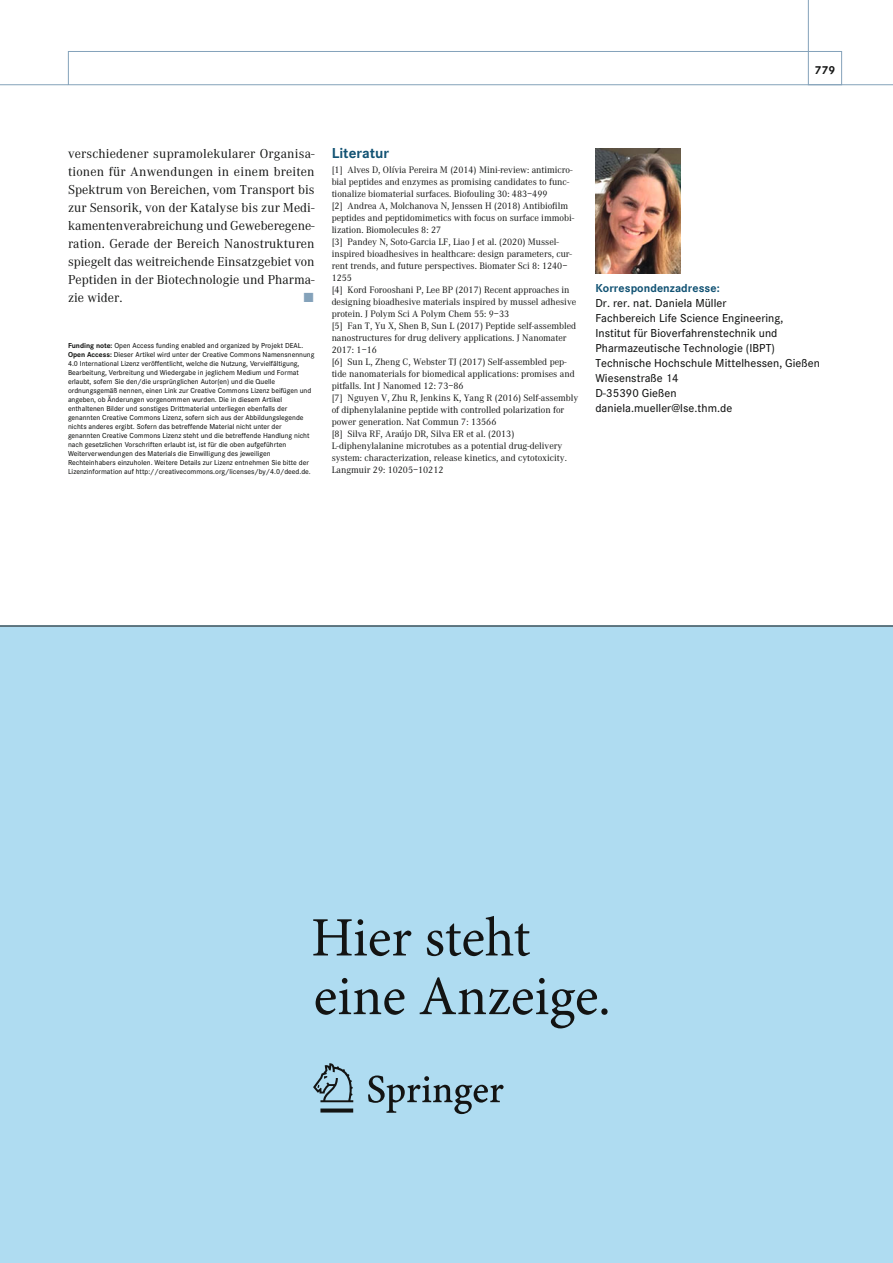
<style>
.page{position:relative;width:893px;height:1263px;background:#fff}
.page>*{position:absolute;margin:0;border:0;box-sizing:border-box;transform-origin:0 0}
.t1{font:700 15px "Corporate S";color:#115273}
.t2{font:13.5px/18px "Corporate A";letter-spacing:.005em;color:#131413;text-align:justify}
.t3{font:13.5px "The Sans Expert";color:#84a2ba}
.t4{font:500 12px/15px "Corporate S";letter-spacing:.005em;color:#131413}
.t5{font:700 12px "Corporate S";letter-spacing:.005em;color:#115273}
.t6{font:700 12px "Corporate S";color:#131413}
.t7{font:9.75px/12px "Corporate A";letter-spacing:-.005em;color:#131413}
.t8{font:500 7.5px/9px "Corporate S";color:#131413}
.s1{font-weight:700}
</style>
<div class="page">
<img style="left:595px;top:148px;width:85px;height:125px">
<div style="left:0;top:625px;width:893px;height:638px;background:#afdcf1"></div>
<svg style="left:313px;top:916px;width:294px;height:112px"></svg>
<svg style="left:313px;top:1063px;width:190px;height:51px"></svg>
<hr style="left:0;top:626px;width:893px;height:1px;background:#131413">
<svg style="left:807px;top:0;width:86px;height:85px"></svg>
<div style="left:68px;top:51px;width:774px;height:34px;border:1px solid #84a2ba"></div>
<hr style="left:0;top:84px;width:68px;height:1px;background:#84a2ba">
<p class="t6" style="left:814px;top:66px;width:22px">779</p>
<p class="t2" style="left:68px;top:146px;width:248px">verschiedener supramolekularer Organisa&shy;tionen für Anwendungen in einem breiten Spektrum von Bereichen, vom Transport bis zur Sensorik, von der Katalyse bis zur Medi&shy;kamentenverabreichung und Geweberegene&shy;ration. Gerade der Bereich Nanostrukturen spiegelt das weitreichende Einsatzgebiet von Peptiden in der Biotechnologie und Pharma&shy;zie wider.</p>
<h2 class="t3" style="left:303px;top:290px;width:13px">ó</h2>
<p class="t8" style="left:68px;top:341px;width:248px"><span class="s1">Funding note:</span> Open Access funding enabled and organized by Projekt DEAL.<br><span class="s1">Open Access:</span> Dieser Artikel wird unter der Creative Commons Namensnennung 4.0 International Lizenz veröffentlicht, welche die Nutzung, Vervielfältigung, Bearbeitung, Verbreitung und Wiedergabe in jeglichem Medium und Format erlaubt, sofern Sie den/die ursprünglichen Autor(en) und die Quelle ordnungsgemäß nennen, einen Link zur Creative Commons Lizenz beifügen und angeben, ob Änderungen vorgenommen wurden. Die in diesem Artikel enthaltenen Bilder und sonstiges Drittmaterial unterliegen ebenfalls der genannten Creative Commons Lizenz, sofern sich aus der Abbildungslegende nichts anderes ergibt. Sofern das betreffende Material nicht unter der genannten Creative Commons Lizenz steht und die betreffende Handlung nicht nach gesetzlichen Vorschriften erlaubt ist, ist für die oben aufgeführten Weiterverwendungen des Materials die Einwilligung des jeweiligen Rechteinhabers einzuholen. Weitere Details zur Lizenz entnehmen Sie bitte der Lizenzinformation auf http://creativecommons.org/licenses/by/4.0/deed.de.</p>
<h1 class="t1" style="left:332px;top:148px;width:59px">Literatur</h1>
<p class="t7" style="left:332px;top:165px;width:248px">[1] Alves D, Olívia Pereira M (2014) Mini-review: antimicro&shy;bial peptides and enzymes as promising candidates to func&shy;tionalize biomaterial surfaces. Biofouling 30: 483–499<br>[2] Andrea A, Molchanova N, Jenssen H (2018) Antibiofilm peptides and peptidomimetics with focus on surface immobi&shy;lization. Biomolecules 8: 27<br>[3] Pandey N, Soto-Garcia LF, Liao J et al. (2020) Mussel&shy;inspired bioadhesives in healthcare: design parameters, cur&shy;rent trends, and future perspectives. Biomater Sci 8: 1240– 1255<br>[4] Kord Forooshani P, Lee BP (2017) Recent approaches in designing bioadhesive materials inspired by mussel adhesive protein. J Polym Sci A Polym Chem 55: 9–33<br>[5] Fan T, Yu X, Shen B, Sun L (2017) Peptide self-assembled nanostructures for drug delivery applications. J Nanomater 2017: 1–16<br>[6] Sun L, Zheng C, Webster TJ (2017) Self-assembled pep&shy;tide nanomaterials for biomedical applications: promises and pitfalls. Int J Nanomed 12: 73–86<br>[7] Nguyen V, Zhu R, Jenkins K, Yang R (2016) Self-assembly of diphenylalanine peptide with controlled polarization for power generation. Nat Commun 7: 13566<br>[8] Silva RF, Araújo DR, Silva ER et al. (2013)<br>L-diphenylalanine microtubes as a potential drug-delivery system: characterization, release kinetics, and cytotoxicity.<br>Langmuir 29: 10205–10212</p>
<p class="t5" style="left:595px;top:284px;width:126px">Korrespondenzadresse:</p>
<p class="t4" style="left:595px;top:297px;width:226px">Dr. rer. nat. Daniela Müller<br>Fachbereich Life Science Engineering,<br>Institut für Bioverfahrenstechnik und<br>Pharmazeutische Technologie (IBPT)<br>Technische Hochschule Mittelhessen, Gießen<br>Wiesenstraße 14<br>D-35390 Gießen<br>daniela.mueller@lse.thm.de</p>
</div>
